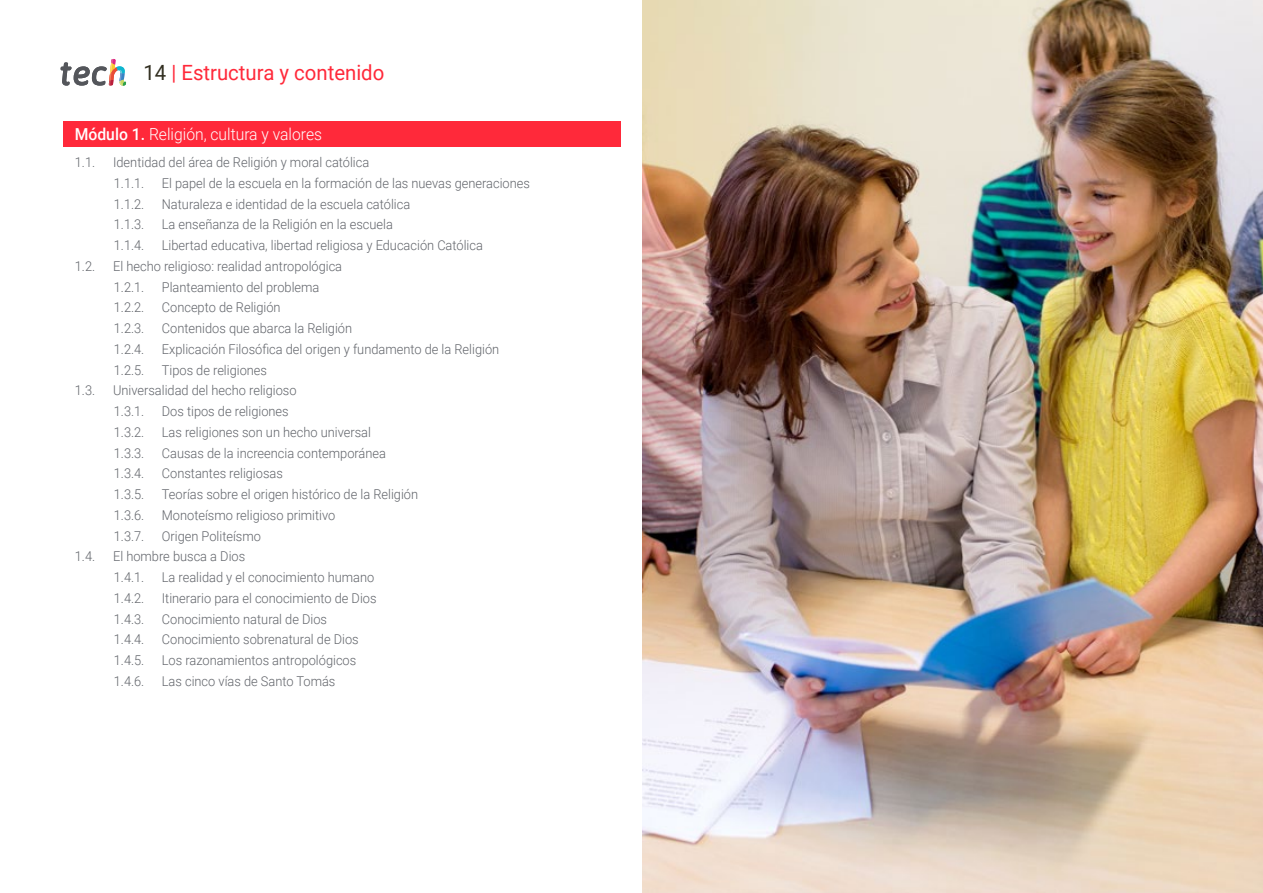
<style>
.page{position:relative;width:1263px;height:893px;background:#fff}
.page>*{position:absolute;margin:0;border:0;box-sizing:border-box;transform-origin:0 0}
.t1{font:21px "Roboto";color:#ff293a}
.t2{font:300 16.5px "Roboto";color:#fff;scale:.95 1}
.t3{font:300 13.5px/20.7px "Roboto";color:#61646a;scale:.95 1}
.s1{color:#312e20}
.s2{font-weight:500}
</style>
<div class="page">
<img style="left:642px;top:0;width:621px;height:893px">
<div style="left:64px;top:121px;width:557px;height:25px;background:#ff293a"></div>
<svg style="left:61px;top:59px;width:65px;height:27px"></svg>
<h1 class="t1" style="left:144px;top:57px;width:242px"><span class="s1">14</span> | Estructura y contenido</h1>
<p class="t2" style="left:75px;top:123px;width:262px"><span class="s2">Módulo 1.</span> Religión, cultura y valores</p>
<p class="t3" style="left:75px;top:151px;width:23px">1.1.</p>
<p class="t3" style="left:113px;top:151px;width:271px">Identidad del área de Religión y moral católica<br>1.1.1.</p>
<p class="t3" style="left:162px;top:172px;width:389px">El papel de la escuela en la formación de las nuevas generaciones</p>
<p class="t3" style="left:114px;top:193px;width:34px">1.1.2.</p>
<p class="t3" style="left:162px;top:193px;width:263px">Naturaleza e identidad de la escuela católica</p>
<p class="t3" style="left:114px;top:214px;width:34px">1.1.3.</p>
<p class="t3" style="left:162px;top:214px;width:245px">La enseñanza de la Religión en la escuela</p>
<p class="t3" style="left:114px;top:234px;width:34px">1.1.4.</p>
<p class="t3" style="left:162px;top:234px;width:339px">Libertad educativa, libertad religiosa y Educación Católica</p>
<p class="t3" style="left:75px;top:255px;width:23px">1.2.</p>
<p class="t3" style="left:113px;top:255px;width:243px">El hecho religioso: realidad antropológica<br>1.2.1.</p>
<p class="t3" style="left:162px;top:276px;width:167px">Planteamiento del problema</p>
<p class="t3" style="left:114px;top:297px;width:34px">1.2.2.</p>
<p class="t3" style="left:162px;top:297px;width:127px">Concepto de Religión</p>
<p class="t3" style="left:114px;top:317px;width:34px">1.2.3.</p>
<p class="t3" style="left:162px;top:317px;width:202px">Contenidos que abarca la Religión</p>
<p class="t3" style="left:114px;top:338px;width:34px">1.2.4.</p>
<p class="t3" style="left:162px;top:338px;width:357px">Explicación Filosófica del origen y fundamento de la Religión</p>
<p class="t3" style="left:114px;top:359px;width:34px">1.2.5.</p>
<p class="t3" style="left:162px;top:359px;width:112px">Tipos de religiones</p>
<p class="t3" style="left:75px;top:380px;width:23px">1.3.</p>
<p class="t3" style="left:113px;top:380px;width:195px">Universalidad del hecho religioso<br>1.3.1.</p>
<p class="t3" style="left:162px;top:400px;width:135px">Dos tipos de religiones</p>
<p class="t3" style="left:114px;top:421px;width:34px">1.3.2.</p>
<p class="t3" style="left:162px;top:421px;width:222px">Las religiones son un hecho universal</p>
<p class="t3" style="left:114px;top:442px;width:34px">1.3.3.</p>
<p class="t3" style="left:162px;top:442px;width:237px">Causas de la increencia contemporánea</p>
<p class="t3" style="left:114px;top:463px;width:34px">1.3.4.</p>
<p class="t3" style="left:162px;top:463px;width:129px">Constantes religiosas</p>
<p class="t3" style="left:114px;top:483px;width:34px">1.3.5.</p>
<p class="t3" style="left:162px;top:483px;width:271px">Teorías sobre el origen histórico de la Religión</p>
<p class="t3" style="left:114px;top:504px;width:34px">1.3.6.</p>
<p class="t3" style="left:162px;top:504px;width:184px">Monoteísmo religioso primitivo</p>
<p class="t3" style="left:114px;top:525px;width:34px">1.3.7.</p>
<p class="t3" style="left:162px;top:525px;width:106px">Origen Politeísmo</p>
<p class="t3" style="left:75px;top:546px;width:23px">1.4.</p>
<p class="t3" style="left:113px;top:546px;width:141px">El hombre busca a Dios<br>1.4.1.</p>
<p class="t3" style="left:162px;top:566px;width:225px">La realidad y el conocimiento humano</p>
<p class="t3" style="left:114px;top:587px;width:34px">1.4.2.</p>
<p class="t3" style="left:162px;top:587px;width:227px">Itinerario para el conocimiento de Dios</p>
<p class="t3" style="left:114px;top:608px;width:34px">1.4.3.</p>
<p class="t3" style="left:162px;top:608px;width:175px">Conocimiento natural de Dios</p>
<p class="t3" style="left:114px;top:629px;width:34px">1.4.4.</p>
<p class="t3" style="left:162px;top:629px;width:209px">Conocimiento sobrenatural de Dios</p>
<p class="t3" style="left:114px;top:649px;width:34px">1.4.5.</p>
<p class="t3" style="left:162px;top:649px;width:206px">Los razonamientos antropológicos</p>
<p class="t3" style="left:114px;top:670px;width:34px">1.4.6.</p>
<p class="t3" style="left:162px;top:670px;width:184px">Las cinco vías de Santo Tomás</p>
</div>
